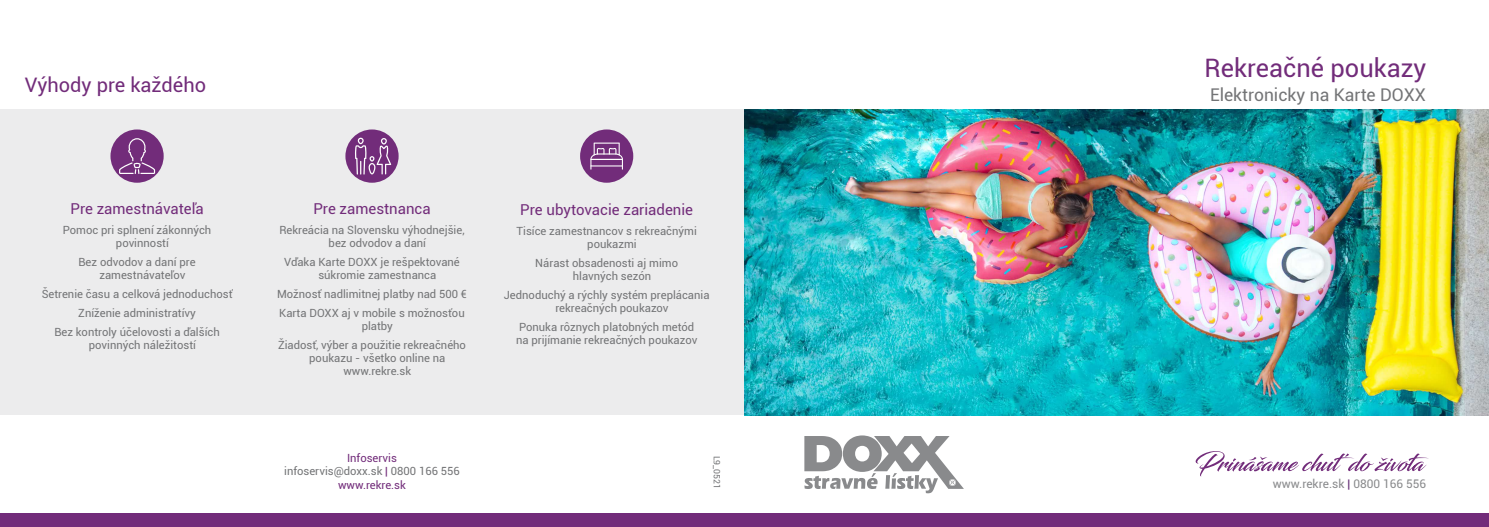
<style>
.page{position:relative;width:1489px;height:527px;background:#fff}
.page>*{position:absolute;margin:0;border:0;box-sizing:border-box;transform-origin:0 0}
.t1{font:25.38px "Roboto";color:#722c7a}
.t2{font:20px "Roboto";color:#722c7a}
.t3{font:17.5px "Roboto";color:#737476}
.t4{font:15px "Roboto";color:#722c7a}
.t5{font:11.88px "Roboto";color:#898a8c}
.t6{font:11.25px/13.1px "Roboto";color:#737476}
.t7{font:8.75px "Roboto";color:#737476}
.s1{color:#722c7a}
.s2{color:#622c73}
</style>
<div class="page">
<div style="left:0;top:109px;width:752px;height:306px;background:#ececed"></div>
<svg style="left:804px;top:435px;width:159px;height:58px"></svg>
<div style="left:0;top:512px;width:1488px;height:14px;background:#722c7a"></div>
<svg style="left:1195px;top:451px;width:233px;height:25px"></svg>
<div style="left:110px;top:129px;width:54px;height:53px;background:#722c7a;border-radius:50%"></div>
<div style="left:345px;top:129px;width:53px;height:53px;background:#722c7a;border-radius:50%"></div>
<div style="left:580px;top:129px;width:53px;height:53px;background:#722c7a;border-radius:50%"></div>
<svg style="left:590px;top:142px;width:33px;height:27px"></svg>
<svg style="left:355px;top:137px;width:36px;height:37px"></svg>
<svg style="left:119px;top:138px;width:36px;height:36px"></svg>
<img style="left:744px;top:109px;width:744px;height:306px">
<h2 class="t2" style="left:25px;top:77px;width:183px">Výhody pre každého</h2>
<h3 class="t4" style="left:70px;top:202px;width:135px">Pre zamestnávateľa</h3>
<p class="t6" style="left:116px;top:224px;width:97px;text-indent:-53px">Pomoc pri splnení zákonných povinností</p>
<p class="t6" style="left:99px;top:256px;width:98px;text-indent:-21px">Bez odvodov a daní pre zamestnávateľov</p>
<p class="t6" style="left:42px;top:286px;width:192px;line-height:18.9px;text-align:center">Šetrenie času a celková jednoduchosť<br>Zníženie administratívy<br>Bez kontroly účelovosti a ďalších</p>
<p class="t6" style="left:89px;top:339px;width:109px">povinných náležitostí</p>
<h3 class="t4" style="left:313px;top:202px;width:119px">Pre zamestnanca</h3>
<p class="t6" style="left:328px;top:224px;width:137px;text-indent:-49px">Rekreácia na Slovensku výhodnejšie, bez odvodov a daní</p>
<p class="t6" style="left:318px;top:256px;width:143px;text-indent:-34px">Vďaka Karte DOXX je rešpektované súkromie zamestnanca</p>
<p class="t6" style="left:277px;top:286px;width:191px;line-height:18.9px">Možnosť nadlimitnej platby nad 500 €<br>Karta DOXX aj v mobile s možnosťou</p>
<p class="t6" style="left:278px;top:318px;width:189px;line-height:18.9px;text-indent:84px">platby<br>Žiadosť, výber a použitie rekreačného</p>
<p class="t6" style="left:309px;top:352px;width:138px;text-align:center">poukazu - všetko online na www.rekre.sk</p>
<h3 class="t4" style="left:520px;top:203px;width:174px">Pre ubytovacie zariadenie</h3>
<p class="t6" style="left:587px;top:225px;width:111px;text-indent:-71px">Tisíce zamestnancov s rekreačnými poukazmi</p>
<p class="t6" style="left:573px;top:257px;width:107px;text-indent:-38px">Nárast obsadenosti aj mimo hlavných sezón</p>
<p class="t6" style="left:555px;top:289px;width:156px;text-indent:-52px">Jednoduchý a rýchly systém preplácania rekreačných poukazov</p>
<p class="t6" style="left:516px;top:321px;width:183px">Ponuka rôznych platobných metód na prijímanie rekreačných poukazov</p>
<p class="t6" style="left:284px;top:451px;width:177px;line-height:13.5px;text-align:center"><span class="s1">Infoservis<br></span>infoservis@doxx.sk <span class="s1">|</span> 0800 166 556 <span class="s1">www.rekre.sk</span></p>
<p class="t7" style="left:720px;top:455px;width:35px;rotate:90deg">L9_0521</p>
<h1 class="t1" style="left:1204px;top:58px;width:223px">Rekreačné poukazy</h1>
<h3 class="t3" style="left:1209px;top:87px;width:217px">Elektronicky na Karte DOXX</h3>
<p class="t5" style="left:1272px;top:479px;width:155px">www.rekre.sk <span class="s2">|</span> 0800 166 556</p>
</div>
